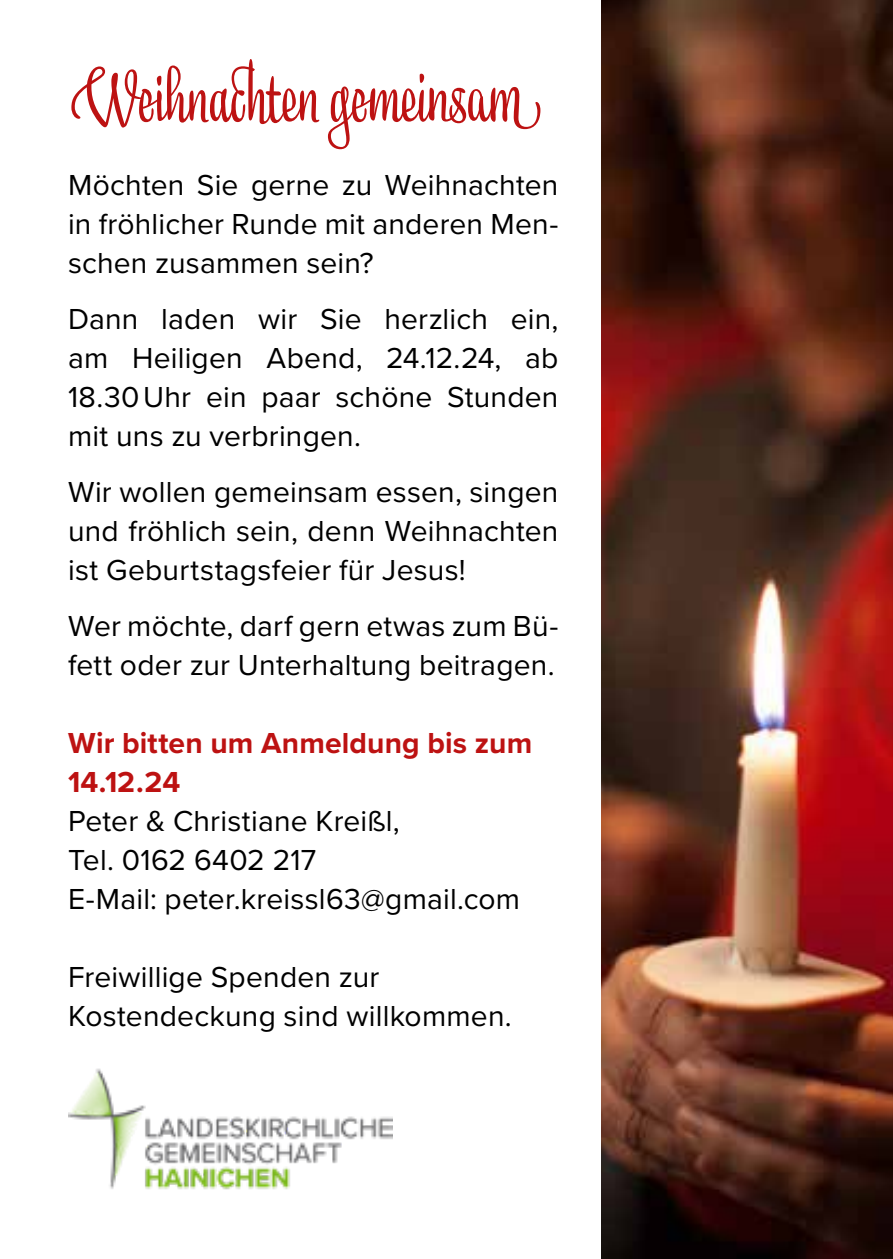
<style>
.page{position:relative;width:893px;height:1259px;background:#fff}
.page>*{position:absolute;margin:0;border:0;box-sizing:border-box;transform-origin:0 0}
.t1{font:75px "Liza Display Pro";color:#bd1212}
.t2{font:30px/39px "Proxima Nova";letter-spacing:.005em;color:#000;text-align:justify}
.t3{font:700 30px/39px "Proxima Nova";letter-spacing:.005em;color:#bd1212}
</style>
<div class="page">
<img style="left:602px;top:0;width:291px;height:1259px">
<img style="left:68px;top:1068px;width:325px;height:122px">
<h1 class="t1" style="left:68px;top:50px;width:473px">Weihnachten gemeinsam</h1>
<p class="t2" style="left:68px;top:164px;width:492px">Möchten Sie gerne zu Weihnachten in fröhlicher Runde mit anderen Men&shy;schen zusammen sein?</p>
<p class="t2" style="left:68px;top:298px;width:492px">Dann laden wir Sie herzlich ein, am Heiligen Abend, 24.12.24, ab 18.30 Uhr ein paar schöne Stunden mit uns zu verbringen.</p>
<p class="t2" style="left:68px;top:471px;width:492px">Wir wollen gemeinsam essen, singen und fröhlich sein, denn Weihnachten ist Geburtstagsfeier für Jesus!</p>
<p class="t2" style="left:68px;top:605px;width:492px">Wer möchte, darf gern etwas zum Bü&shy;fett oder zur Unterhaltung beitragen.</p>
<p class="t3" style="left:68px;top:723px;width:466px">Wir bitten um Anmeldung bis zum<br>14.12.24</p>
<p class="t2" style="left:68px;top:800px;width:454px;text-align:left">Peter &amp; Christiane Kreißl,<br>Tel. 0162 6402 217<br>E-Mail: peter.kreissl63@gmail.com</p>
<p class="t2" style="left:68px;top:956px;width:445px">Freiwillige Spenden zur<br>Kostendeckung sind willkommen.</p>
</div>
